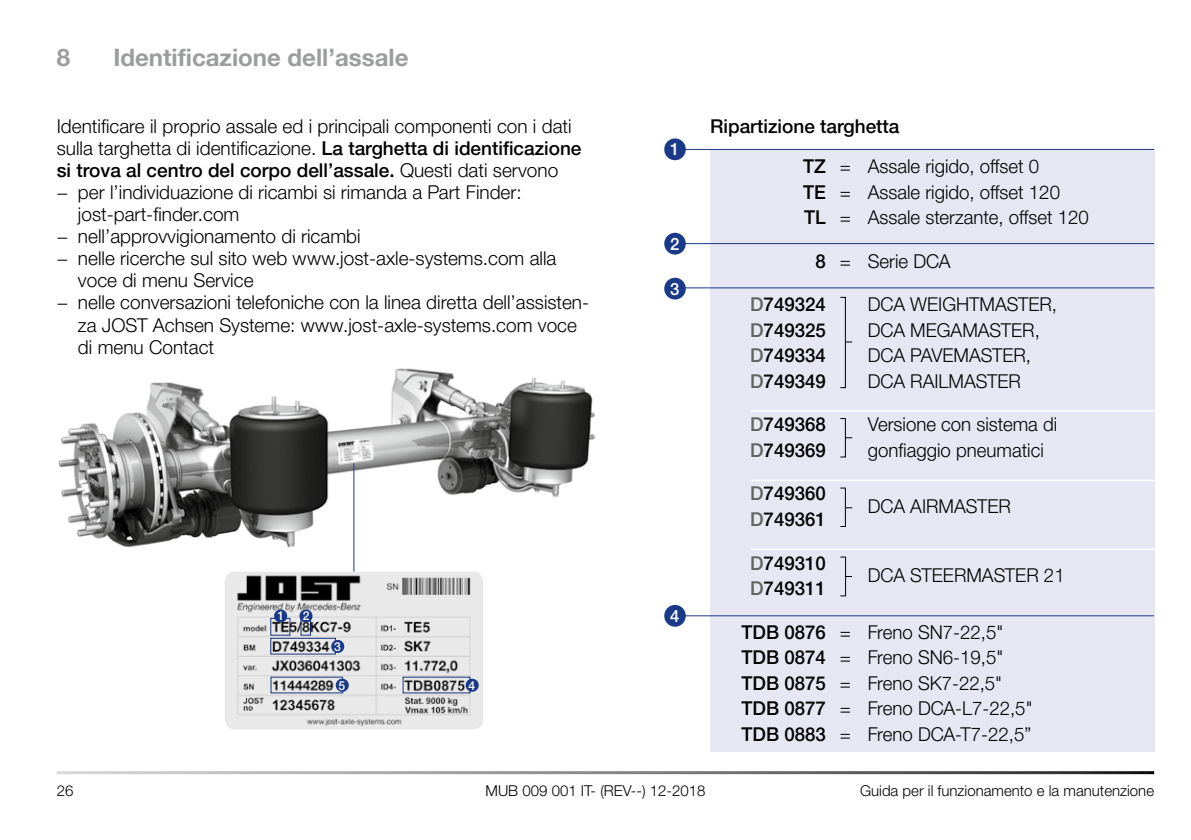
<style>
.page{position:relative;width:1191px;height:840px;background:#fff}
.page>*{position:absolute;margin:0;border:0;box-sizing:border-box;transform-origin:0 0}
.t1{font:700 24px "Helvetica Neue LTW1 G";color:#9c9d9d}
.t2{font:300 19px/25.6px "Helvetica Neue LTW1 G";color:#000}
.t3{font:500 19px "Helvetica Neue LTW1 G";color:#000}
.t4{font:500 17px "Helvetica Neue LT Pro";color:#fff}
.t5{font:300 15px "Helvetica Neue LT Pro";color:#000}
.t6{font:500 12.4px "Helvetica Neue LT Pro";color:#fff}
.s1{font-weight:500}
.s2{font-weight:300}
.s3{font-family:"Helvetica Neue LT Pro"}
.s4{color:#636362}
</style>
<div class="page">
<img style="left:58px;top:368px;width:538px;height:187px">
<img style="left:225px;top:571px;width:258px;height:158px">
<div style="left:300px;top:617px;width:11px;height:18px;border:1px solid #1a3989"></div>
<div style="left:270px;top:617px;width:20px;height:18px;border:1px solid #1a3989"></div>
<div style="left:270px;top:637px;width:66px;height:17px;border:1px solid #1a3989"></div>
<svg style="left:274px;top:609px;width:13px;height:13px"></svg>
<svg style="left:299px;top:609px;width:13px;height:13px"></svg>
<svg style="left:331px;top:639px;width:13px;height:13px"></svg>
<svg style="left:466px;top:678px;width:13px;height:13px"></svg>
<svg style="left:336px;top:678px;width:13px;height:13px"></svg>
<img style="left:336px;top:437px;width:39px;height:27px">
<div style="left:710px;top:150px;width:444px;height:601px;background:#e7e7f4"></div>
<hr style="left:671px;top:149px;width:483px;height:1px;background:#1a3989">
<hr style="left:671px;top:243px;width:483px;height:1px;background:#1a3989">
<hr style="left:671px;top:287px;width:483px;height:1px;background:#1a3989">
<hr style="left:751px;top:410px;width:403px;height:1px;background:#fff">
<hr style="left:751px;top:479px;width:403px;height:2px;background:#fff">
<hr style="left:751px;top:548px;width:403px;height:1px;background:#fff">
<hr style="left:671px;top:615px;width:483px;height:1px;background:#1a3989">
<svg style="left:664px;top:138px;width:22px;height:22px"></svg>
<svg style="left:664px;top:233px;width:22px;height:21px"></svg>
<svg style="left:664px;top:277px;width:22px;height:22px"></svg>
<svg style="left:664px;top:604px;width:22px;height:22px"></svg>
<div style="left:840px;top:297px;width:6px;height:91px;border:1px solid #000"></div>
<div style="left:840px;top:418px;width:6px;height:39px;border:1px solid #000"></div>
<div style="left:840px;top:487px;width:6px;height:39px;border:1px solid #000"></div>
<div style="left:840px;top:556px;width:6px;height:40px;border:1px solid #000"></div>
<hr style="left:353px;top:463px;width:1px;height:108px;background:#1a3989">
<p class="t1" style="left:57px;top:43px;width:15px">8</p>
<p class="t1" style="left:113px;top:43px;width:296px">Identificazione dell’assale</p>
<p class="t2" style="left:57px;top:113px;width:516px">Identificare il proprio assale ed i principali componenti con i dati</p>
<p class="t2" style="left:57px;top:135px;width:526px">sulla targhetta di identificazione. <span class="s1">La targhetta di identificazione</span></p>
<p class="t3" style="left:57px;top:158px;width:503px">si trova al centro del corpo dell’assale. <span class="s2">Questi dati servono</span></p>
<p class="t2" style="left:57px;top:179px;width:466px"><span class="s3">−</span> per l’individuazione di ricambi si rimanda a Part Finder:</p>
<p class="t2" style="left:78px;top:201px;width:163px">jost-part-finder.com</p>
<p class="t2" style="left:57px;top:223px;width:305px"><span class="s3">−</span> nell’approvvigionamento di ricambi</p>
<p class="t2" style="left:57px;top:245px;width:501px"><span class="s3">−</span> nelle ricerche sul sito web www.jost-axle-systems.com alla</p>
<p class="t2" style="left:78px;top:267px;width:177px">voce di menu Service</p>
<p class="t2" style="left:57px;top:289px;width:534px"><span class="s3">−</span> nelle conversazioni telefoniche con la linea diretta dell’assisten-</p>
<p class="t2" style="left:78px;top:312px;width:500px">za JOST Achsen Systeme: www.jost-axle-systems.com voce</p>
<p class="t2" style="left:78px;top:334px;width:138px">di menu Contact</p>
<p class="t6" style="left:277px;top:608px;width:8px">1</p>
<p class="t6" style="left:303px;top:608px;width:8px">2</p>
<p class="t6" style="left:334px;top:638px;width:8px">3</p>
<p class="t6" style="left:338px;top:677px;width:8px">5</p>
<p class="t6" style="left:468px;top:677px;width:8px">4</p>
<p class="t4" style="left:670px;top:139px;width:11px">1</p>
<p class="t4" style="left:670px;top:233px;width:11px">2</p>
<p class="t4" style="left:670px;top:278px;width:11px">3</p>
<p class="t4" style="left:670px;top:605px;width:11px">4</p>
<p class="t3" style="left:710px;top:114px;width:191px">Ripartizione targhetta</p>
<p class="t2" style="left:803px;top:153px;width:287px"><span class="s1">TZ</span> = Assale rigido, offset 0<br><span class="s1">TE</span> = Assale rigido, offset 120<br><span class="s1">TL</span> = Assale sterzante, offset 120</p>
<p class="t2" style="left:815px;top:248px;width:137px"><span class="s1">8</span> = Serie DCA</p>
<p class="t3" style="left:750px;top:293px;width:77px"><span class="s4">D</span>749324</p>
<p class="t2" style="left:867px;top:291px;width:191px">DCA WEIGHTMASTER,</p>
<p class="t3" style="left:750px;top:318px;width:77px"><span class="s4">D</span>749325</p>
<p class="t2" style="left:867px;top:317px;width:174px">DCA MEGAMASTER,</p>
<p class="t3" style="left:750px;top:344px;width:77px"><span class="s4">D</span>749334</p>
<p class="t2" style="left:867px;top:342px;width:165px">DCA PAVEMASTER,</p>
<p class="t3" style="left:750px;top:369px;width:77px"><span class="s4">D</span>749349</p>
<p class="t2" style="left:867px;top:368px;width:155px">DCA RAILMASTER</p>
<p class="t3" style="left:750px;top:413px;width:77px"><span class="s4">D</span>749368</p>
<p class="t2" style="left:867px;top:411px;width:191px">Versione con sistema di</p>
<p class="t3" style="left:750px;top:438px;width:77px"><span class="s4">D</span>749369</p>
<p class="t2" style="left:867px;top:437px;width:177px">gonfiaggio pneumatici</p>
<p class="t3" style="left:750px;top:482px;width:77px"><span class="s4">D</span>749360</p>
<p class="t2" style="left:867px;top:492px;width:145px">DCA AIRMASTER</p>
<p class="t3" style="left:750px;top:507px;width:77px"><span class="s4">D</span>749361</p>
<p class="t3" style="left:750px;top:551px;width:77px"><span class="s4">D</span>749310</p>
<p class="t2" style="left:867px;top:561px;width:198px">DCA STEERMASTER 21</p>
<p class="t3" style="left:750px;top:576px;width:77px"><span class="s4">D</span>749311</p>
<p class="t2" style="left:741px;top:618px;width:292px"><span class="s1">TDB 0876</span> = Freno SN7-22,5"<br><span class="s1">TDB 0874</span> = Freno SN6-19,5"<br><span class="s1">TDB 0875</span> = Freno SK7-22,5"<br><span class="s1">TDB 0877</span> = Freno DCA-L7-22,5"<br><span class="s1">TDB 0883</span> = Freno DCA-T7-22,5”</p>
<p class="t5" style="left:57px;top:780px;width:18px">26</p>
<p class="t5" style="left:485px;top:780px;width:221px">MUB 009 001 IT- (REV--) 12-2018</p>
<p class="t5" style="left:860px;top:780px;width:295px">Guida per il funzionamento e la manutenzione</p>
</div>
